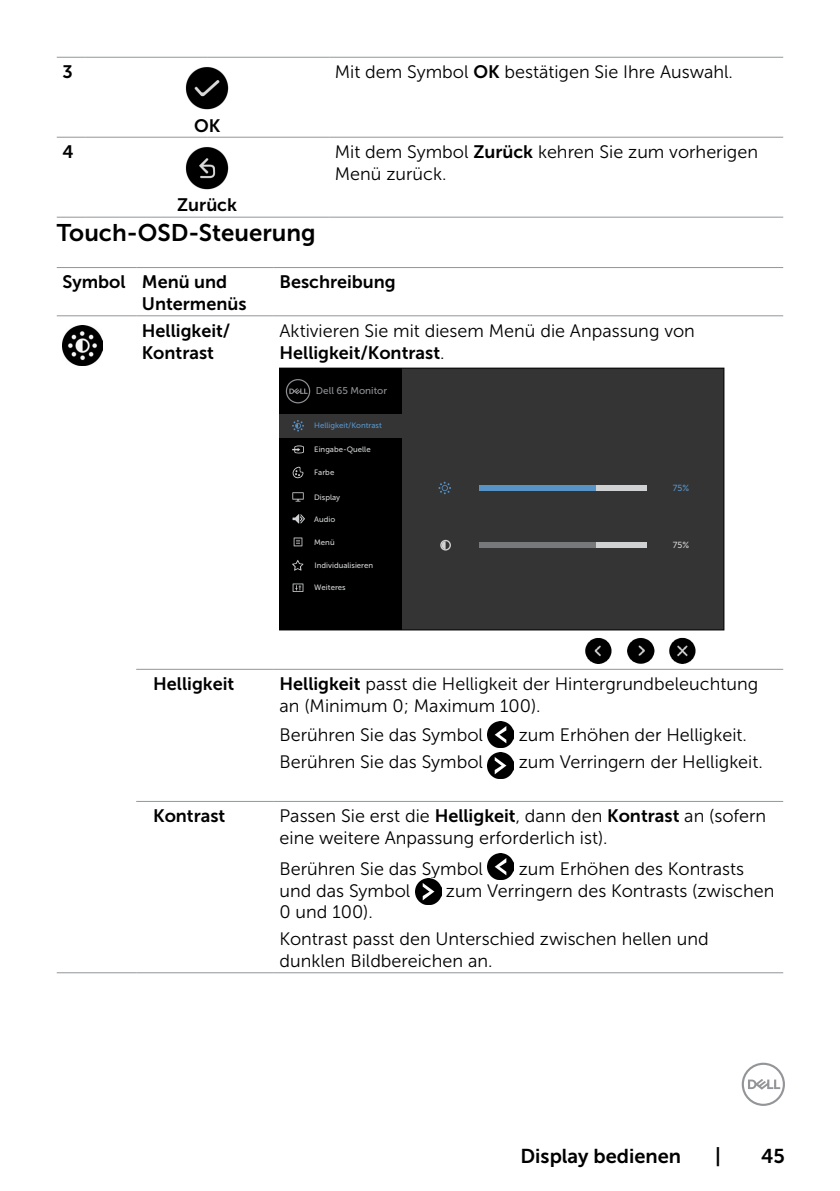
<style>
.page{position:relative;width:840px;height:1191px;background:#fff}
.page>*{position:absolute;margin:0;border:0;box-sizing:border-box;transform-origin:0 0}
.t1{font:24px "Museo Sans For Dell 700";color:#000}
.t2{font:20px "Museo Sans For Dell 700";color:#000}
.t3{font:18px/21.6px "Museo Sans For Dell 300";color:#000}
.t4{font:18px/21.6px "Museo Sans For Dell 700";color:#000}
.t5{font:9.8px "Museo Sans For Dell 500";color:#8f9093}
.t6{font:8.8px "Museo Sans For Dell 500";color:#5793c6}
.t7{font:8.8px "Museo Sans For Dell 500";color:#d0d1d2}
.t8{font:7.8px "Museo Sans For Dell 500";color:#d0d1d2}
.t9{font:7.8px "Museo Sans For Dell 500";color:#5793c6}
.s1{font-family:"Museo Sans For Dell 700"}
.s2{font-family:"Museo Sans For Dell 300"}
</style>
<div class="page">
<svg style="left:741px;top:1062px;width:43px;height:44px"></svg>
<svg style="left:57px;top:57px;width:28px;height:1px"></svg>
<hr style="left:85px;top:57px;width:122px;height:1px;background:#939598">
<hr style="left:207px;top:57px;width:122px;height:1px;background:#939598">
<hr style="left:329px;top:57px;width:453px;height:1px;background:#939598">
<svg style="left:57px;top:137px;width:28px;height:1px"></svg>
<svg style="left:57px;top:217px;width:28px;height:1px"></svg>
<hr style="left:85px;top:137px;width:122px;height:1px;background:#939598">
<hr style="left:207px;top:137px;width:122px;height:1px;background:#939598">
<hr style="left:85px;top:217px;width:122px;height:1px;background:#939598">
<hr style="left:207px;top:217px;width:122px;height:1px;background:#939598">
<hr style="left:329px;top:137px;width:453px;height:1px;background:#939598">
<hr style="left:329px;top:217px;width:453px;height:1px;background:#939598">
<img style="left:185px;top:67px;width:44px;height:43px">
<img style="left:185px;top:147px;width:44px;height:43px">
<hr style="left:57px;top:315px;width:79px;height:1px;background:#939598">
<hr style="left:136px;top:315px;width:138px;height:1px;background:#939598">
<hr style="left:274px;top:315px;width:508px;height:1px;background:#939598">
<hr style="left:57px;top:267px;width:79px;height:1px;background:#939598">
<hr style="left:136px;top:267px;width:138px;height:1px;background:#939598">
<hr style="left:274px;top:267px;width:508px;height:1px;background:#939598">
<hr style="left:136px;top:669px;width:138px;height:1px;background:#939598">
<hr style="left:274px;top:669px;width:508px;height:1px;background:#939598">
<hr style="left:136px;top:801px;width:138px;height:1px;background:#939598">
<hr style="left:274px;top:801px;width:508px;height:1px;background:#939598">
<hr style="left:57px;top:972px;width:79px;height:1px;background:#939598">
<hr style="left:136px;top:972px;width:138px;height:1px;background:#939598">
<hr style="left:274px;top:972px;width:508px;height:1px;background:#939598">
<img style="left:62px;top:325px;width:40px;height:40px">
<div style="left:279px;top:368px;width:444px;height:262px;background:#343435"></div>
<div style="left:279px;top:368px;width:122px;height:262px;background:#000"></div>
<div style="left:279px;top:414px;width:122px;height:23px;background:#343435"></div>
<div style="left:479px;top:485px;width:167px;height:6px;background:#d0d1d2"></div>
<div style="left:479px;top:542px;width:167px;height:6px;background:#d0d1d2"></div>
<div style="left:479px;top:485px;width:116px;height:6px;background:#5793c6"></div>
<svg style="left:292px;top:420px;width:12px;height:11px"></svg>
<svg style="left:438px;top:482px;width:13px;height:12px"></svg>
<svg style="left:440px;top:540px;width:10px;height:10px"></svg>
<svg style="left:286px;top:379px;width:24px;height:24px"></svg>
<div style="left:479px;top:542px;width:116px;height:6px;background:#77787b"></div>
<img style="left:669px;top:637px;width:26px;height:26px">
<img style="left:627px;top:638px;width:26px;height:25px">
<img style="left:585px;top:638px;width:26px;height:25px">
<svg style="left:292px;top:445px;width:12px;height:8px"></svg>
<svg style="left:292px;top:466px;width:11px;height:12px"></svg>
<svg style="left:292px;top:492px;width:11px;height:9px"></svg>
<svg style="left:293px;top:537px;width:9px;height:9px"></svg>
<svg style="left:292px;top:583px;width:11px;height:9px"></svg>
<svg style="left:292px;top:514px;width:13px;height:10px"></svg>
<svg style="left:292px;top:560px;width:11px;height:11px"></svg>
<img style="left:487px;top:721px;width:26px;height:26px">
<img style="left:487px;top:752px;width:26px;height:26px">
<img style="left:487px;top:853px;width:26px;height:26px">
<img style="left:415px;top:878px;width:26px;height:26px">
<p class="t4" style="left:62px;top:61px;width:12px">3</p>
<p class="t4" style="left:62px;top:141px;width:13px">4</p>
<p class="t4" style="left:194px;top:114px;width:28px">OK</p>
<p class="t4" style="left:177px;top:194px;width:61px">Zurück</p>
<p class="t3" style="left:334px;top:61px;width:399px">Mit dem Symbol <span class="s1">OK</span> bestätigen Sie Ihre Auswahl.</p>
<p class="t3" style="left:334px;top:141px;width:424px">Mit dem Symbol <span class="s1">Zurück</span> kehren Sie zum vorherigen<br>Menü zurück.</p>
<h1 class="t1" style="left:57px;top:220px;width:260px">Touch-OSD-Steuerung</h1>
<p class="t4" style="left:142px;top:271px;width:106px;text-indent:-79px">Symbol Menü und<br>Untermenüs</p>
<p class="t4" style="left:279px;top:271px;width:118px">Beschreibung</p>
<p class="t4" style="left:142px;top:320px;width:90px">Helligkeit/<br>Kontrast</p>
<p class="t3" style="left:279px;top:320px;width:416px">Aktivieren Sie mit diesem Menü die Anpassung von</p>
<p class="t4" style="left:279px;top:342px;width:166px">Helligkeit/Kontrast<span class="s2">.</span></p>
<p class="t5" style="left:316px;top:385px;width:73px">Dell 65 Monitor</p>
<p class="t9" style="left:314px;top:421px;width:69px">Helligkeit/Kontrast</p>
<p class="t8" style="left:314px;top:445px;width:58px">Eingabe-Quelle</p>
<p class="t8" style="left:314px;top:468px;width:22px">Farbe</p>
<p class="t8" style="left:314px;top:492px;width:28px">Display</p>
<p class="t8" style="left:314px;top:514px;width:23px">Audio</p>
<p class="t8" style="left:314px;top:537px;width:22px">Menü</p>
<p class="t8" style="left:314px;top:561px;width:60px">Individualisieren</p>
<p class="t8" style="left:314px;top:583px;width:33px">Weiteres</p>
<p class="t6" style="left:672px;top:483px;width:18px">75%</p>
<p class="t7" style="left:672px;top:540px;width:18px">75%</p>
<p class="t4" style="left:153px;top:673px;width:82px">Helligkeit</p>
<p class="t3" style="left:279px;top:673px;width:480px"><span class="s1">Helligkeit</span> passt die Helligkeit der Hintergrundbeleuchtung an (Minimum 0; Maximum 100).</p>
<p class="t3" style="left:279px;top:724px;width:205px">Berühren Sie das Symbol</p>
<p class="t3" style="left:518px;top:724px;width:230px">zum Erhöhen der Helligkeit.</p>
<p class="t3" style="left:279px;top:751px;width:205px">Berühren Sie das Symbol</p>
<p class="t3" style="left:518px;top:751px;width:245px">zum Verringern der Helligkeit.</p>
<p class="t4" style="left:153px;top:805px;width:74px">Kontrast</p>
<p class="t3" style="left:279px;top:805px;width:488px">Passen Sie erst die <span class="s1">Helligkeit</span>, dann den <span class="s1">Kontrast</span> an (sofern eine weitere Anpassung erforderlich ist).</p>
<p class="t3" style="left:279px;top:858px;width:205px">Berühren Sie das Symbol</p>
<p class="t3" style="left:518px;top:858px;width:227px">zum Erhöhen des Kontrasts</p>
<p class="t3" style="left:279px;top:879px;width:132px">und das Symbol</p>
<p class="t3" style="left:445px;top:879px;width:330px">zum Verringern des Kontrasts (zwischen</p>
<p class="t3" style="left:279px;top:898px;width:430px;line-height:27.2px">0 und 100).<br>Kontrast passt den Unterschied zwischen hellen und</p>
<p class="t3" style="left:279px;top:950px;width:214px">dunklen Bildbereichen an.</p>
<p class="t2" style="left:520px;top:1144px;width:162px">Display bedienen</p>
<p class="t2" style="left:715px;top:1144px;width:7px">|</p>
<p class="t2" style="left:760px;top:1144px;width:25px">45</p>
</div>
